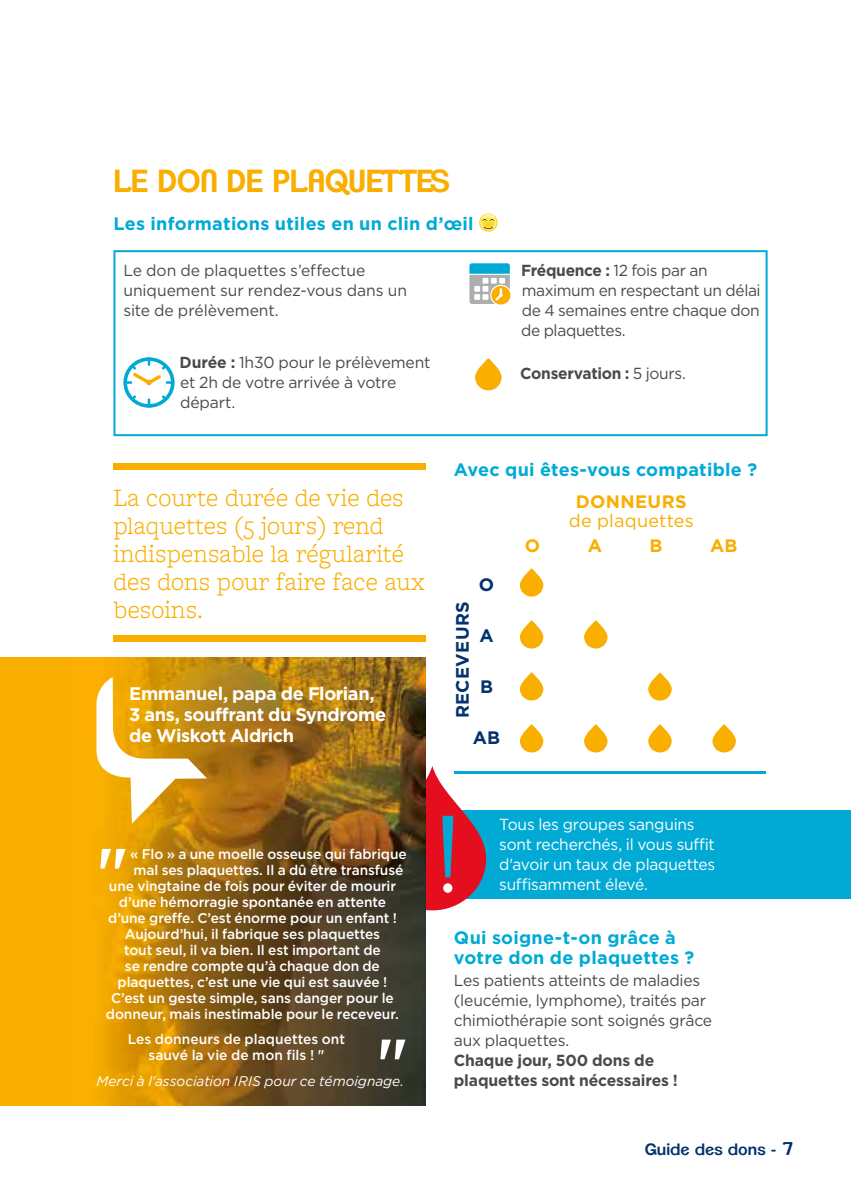
<style>
.page{position:relative;width:851px;height:1191px;background:#fff}
.page>*{position:absolute;margin:0;border:0;box-sizing:border-box;transform-origin:0 0}
.t1{font:500 65.8px "Gotham";color:#fff}
.t2{font:600 31px "Clemente P Dak";letter-spacing:-.02em;color:#f9ae00}
.t3{font:300 26px/28px "Freight Macro Pro";color:#f9ae00}
.t4{font:700 18.2px/20.8px "Gotham";letter-spacing:-.025em;color:#fff}
.t5{font:700 18px/20px "Gotham";letter-spacing:.015em;color:#00aad5}
.t6{font:700 18px "Gotham";letter-spacing:.015em;color:#03326c}
.t7{font:700 18px "Gotham";letter-spacing:.02em;color:#f9ae00}
.t8{font:18px "Gotham";letter-spacing:.01em;color:#f9ae00}
.t9{font:16px/20px "Gotham";letter-spacing:-.015em;color:#4a4a49}
.t10{font:16px/20px "Gotham";letter-spacing:-.015em;color:#fff}
.t11{font:700 16px/20px "Gotham";letter-spacing:-.01em;color:#4a4a49}
.t12{font:600 16px "Clemente P Dak";color:#03326c}
.t13{font:500 14px/16px "Gotham";letter-spacing:-.005em;color:#fff;text-align:center}
.t14{font:italic 14px "Gotham";color:#fff}
.s1{font-weight:700}
.s2{font-weight:400}
.s3{font-size:18px}
</style>
<div class="page">
<div style="left:383px;top:810px;width:467px;height:89px;background:#00aad5"></div>
<svg style="left:378px;top:766px;width:108px;height:144px;fill:#e40e1e"></svg>
<svg style="left:442px;top:816px;width:11px;height:61px"></svg>
<div style="left:443px;top:883px;width:9px;height:10px;background:#fff;border-radius:50%"></div>
<svg style="left:425px;top:658px;width:1px;height:448px"></svg>
<div style="left:0;top:658px;width:71px;height:448px;background:#f9ae00"></div>
<img style="left:71px;top:658px;width:354px;height:448px">
<div style="left:113px;top:463px;width:312px;height:6px;background:#f9ae00"></div>
<div style="left:113px;top:635px;width:312px;height:6px;background:#f9ae00"></div>
<img style="left:479px;top:213px;width:18px;height:19px">
<img style="left:481px;top:217px;width:14px;height:11px">
<svg style="left:482px;top:214px;width:12px;height:15px"></svg>
<svg style="left:520px;top:568px;width:23px;height:28px"></svg>
<svg style="left:520px;top:620px;width:23px;height:28px"></svg>
<svg style="left:520px;top:724px;width:23px;height:28px"></svg>
<svg style="left:520px;top:672px;width:23px;height:28px"></svg>
<svg style="left:648px;top:724px;width:23px;height:28px"></svg>
<svg style="left:648px;top:672px;width:23px;height:28px"></svg>
<svg style="left:712px;top:724px;width:23px;height:28px"></svg>
<svg style="left:584px;top:724px;width:23px;height:28px"></svg>
<svg style="left:584px;top:620px;width:23px;height:28px"></svg>
<svg style="left:95px;top:677px;width:112px;height:146px"></svg>
<svg style="left:113px;top:250px;width:654px;height:186px"></svg>
<hr style="left:454px;top:772px;width:311px;height:2px;background:#00aad5">
<h2 class="t2" style="left:113px;top:162px;width:337px">LE DON DE PLAQUETTES</h2>
<p class="t5" style="left:113px;top:213px;width:362px">Les informations utiles en un clin d’œil</p>
<p class="t9" style="left:123px;top:260px;width:285px">Le don de plaquettes s’effectue uniquement sur rendez-vous dans un site de prélèvement.</p>
<p class="t9" style="left:180px;top:352px;width:252px"><span class="s1">Durée :</span> 1h30 pour le prélèvement et 2h de votre arrivée à votre départ.</p>
<p class="t9" style="left:521px;top:260px;width:241px"><span class="s1">Fréquence :</span> 12 fois par an maximum en respectant un délai de 4 semaines entre chaque don de plaquettes.</p>
<p class="t11" style="left:520px;top:363px;width:167px">Conservation : <span class="s2">5 jours.</span></p>
<h3 class="t3" style="left:113px;top:483px;width:313px">La courte durée de vie des plaquettes (5 jours) rend indispensable la régularité des dons pour faire face aux besoins.</h3>
<h3 class="t4" style="left:129px;top:683px;width:258px">Emmanuel, papa de Florian,<br>3 ans, souffrant du Syndrome de Wiskott Aldrich</h3>
<p class="t5" style="left:454px;top:459px;width:305px">Avec qui êtes-vous compatible ?</p>
<p class="t7" style="left:575px;top:491px;width:112px">DONNEURS</p>
<p class="t8" style="left:568px;top:511px;width:126px">de plaquettes</p>
<p class="t7" style="left:525px;top:535px;width:17px">O</p>
<p class="t7" style="left:587px;top:535px;width:16px">A</p>
<p class="t7" style="left:649px;top:535px;width:14px">B</p>
<p class="t7" style="left:710px;top:535px;width:29px">AB</p>
<p class="t6" style="left:479px;top:574px;width:17px">O</p>
<p class="t6" style="left:479px;top:625px;width:16px">A</p>
<p class="t6" style="left:480px;top:676px;width:14px">B</p>
<p class="t6" style="left:472px;top:727px;width:29px">AB</p>
<p class="t6" style="left:452px;top:718px;width:118px;rotate:-90deg">RECEVEURS</p>
<p class="t13" style="left:130px;top:845px;width:278px">« Flo » a une moelle osseuse qui fabrique</p>
<p class="t13" style="left:133px;top:861px;width:271px">mal ses plaquettes. Il a dû être transfusé</p>
<p class="t13" style="left:109px;top:877px;width:288px">une vingtaine de fois pour éviter de mourir</p>
<p class="t13" style="left:119px;top:893px;width:268px">d’une hémorragie spontanée en attente</p>
<p class="t13" style="left:108px;top:909px;width:290px">d’une greffe. C’est énorme pour un enfant !</p>
<p class="t13" style="left:125px;top:925px;width:257px">Aujourd’hui, il fabrique ses plaquettes</p>
<p class="t13" style="left:124px;top:941px;width:258px">tout seul, il va bien. Il est important de</p>
<p class="t13" style="left:125px;top:957px;width:256px">se rendre compte qu’à chaque don de</p>
<p class="t13" style="left:118px;top:973px;width:271px">plaquettes, c’est une vie qui est sauvée !</p>
<p class="t13" style="left:111px;top:989px;width:284px">C’est un geste simple, sans danger pour le</p>
<p class="t13" style="left:106px;top:1005px;width:294px">donneur, mais inestimable pour le receveur.</p>
<p class="t13" style="left:128px;top:1031px;width:219px">Les donneurs de plaquettes ont sauvé la vie de mon fils ! "</p>
<h1 class="t1" style="left:96px;top:834px;width:34px">"</h1>
<h1 class="t1" style="left:376px;top:1025px;width:34px">"</h1>
<p class="t14" style="left:96px;top:1071px;width:309px">Merci à l'association IRIS pour ce témoignage.</p>
<p class="t10" style="left:499px;top:814px;width:217px">Tous les groupes sanguins sont recherchés, il vous suffit d'avoir un taux de plaquettes suffisamment élevé.</p>
<p class="t5" style="left:454px;top:927px;width:242px">Qui soigne-t-on grâce à votre don de plaquettes ?</p>
<p class="t9" style="left:454px;top:970px;width:260px">Les patients atteints de maladies (leucémie, lymphome), traités par chimiothérapie sont soignés grâce aux plaquettes.</p>
<p class="t11" style="left:454px;top:1049px;width:225px">Chaque jour, 500 dons de plaquettes sont nécessaires !</p>
<p class="t12" style="left:644px;top:1140px;width:151px">Guide des dons - <span class="s3">7</span></p>
</div>
